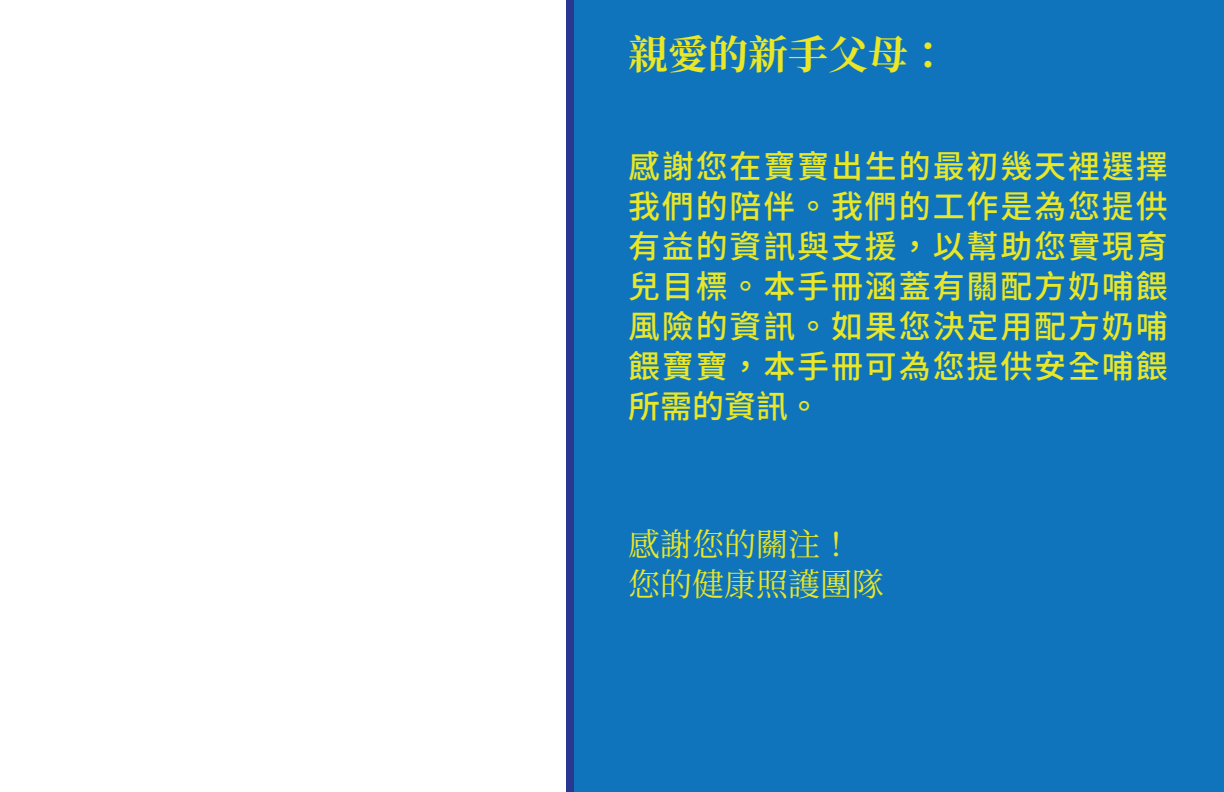
<style>
.page{position:relative;width:1224px;height:792px;background:#fff}
.page>*{position:absolute;margin:0;border:0;box-sizing:border-box;transform-origin:0 0}
.Subhead{font:700 40px "Source Han Serif TC";color:#e9e727}
.Subhead-2{font:500 32px/40px "Source Han Sans TC";letter-spacing:.06em;color:#e9e727;text-align:justify}
.Subhead-3{font:32px "Source Han Serif TC";color:#e9e727}
</style>
<div class="page">
<div style="left:575px;top:0;width:649px;height:792px;background:#1074bc"></div>
<p class="Subhead" style="left:628px;top:32px;width:321px">親愛的新手父母：</p>
<p class="Subhead-2" style="left:628px;top:147px;width:541px">感謝您在寶寶出生的最初幾天裡選擇我們的陪伴。我們的工作是為您提供有益的資訊與支援，以幫助您實現育兒目標。本手冊涵蓋有關配方奶哺餵風險的資訊。如果您決定用配方奶哺餵寶寶，本手冊可為您提供安全哺餵所需的資訊。</p>
<p class="Subhead-3" style="left:628px;top:526px;width:225px">感謝您的關注！</p>
<p class="Subhead-3" style="left:628px;top:566px;width:257px">您的健康照護團隊</p>
</div>
